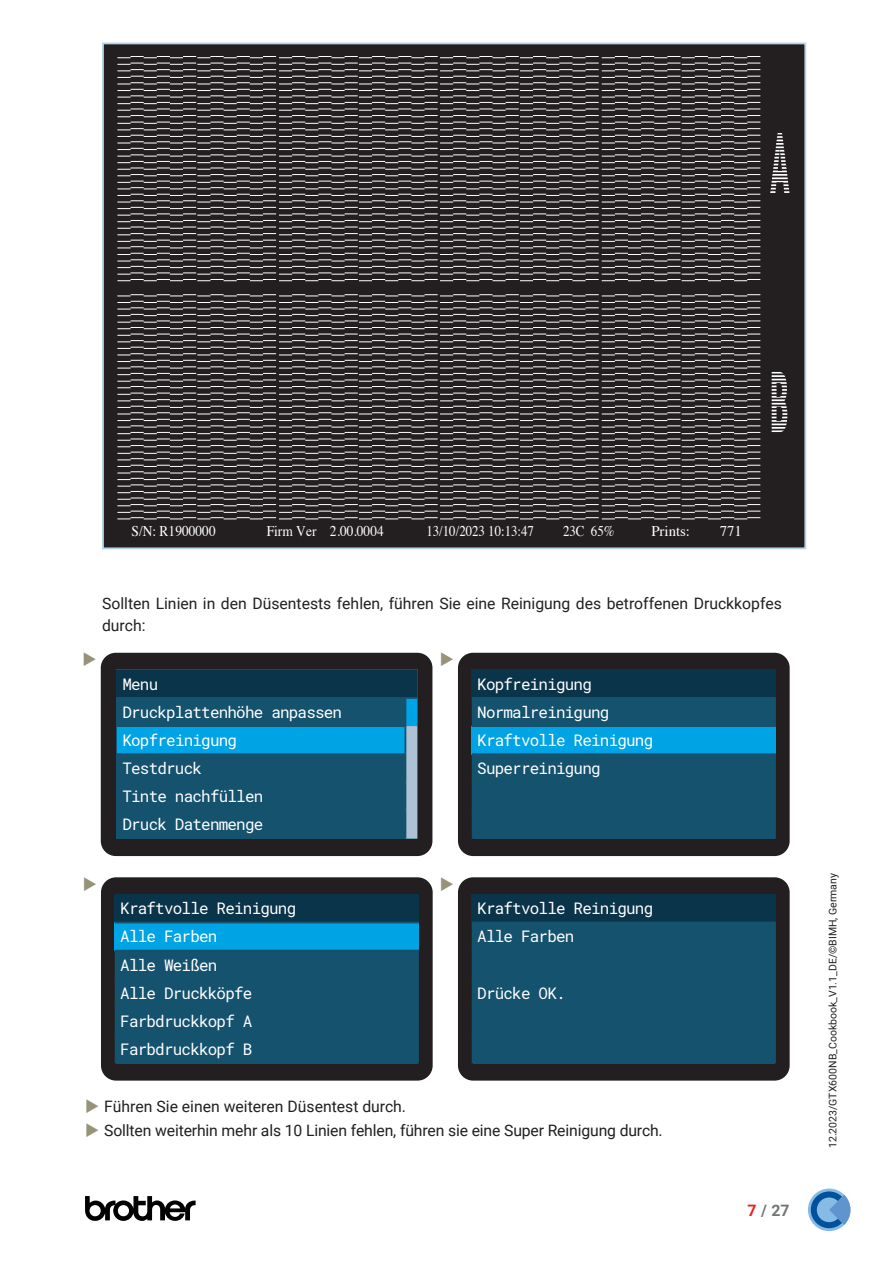
<style>
.page{position:relative;width:893px;height:1263px;background:#fff}
.page>*{position:absolute;margin:0;border:0;box-sizing:border-box;transform-origin:0 0}
.t1{font:15.9px "Roboto Mono";letter-spacing:-.05em;color:#fff}
.Bodytext_TIP{font:15.75px/22.5px "Roboto";color:#231f20}
.t2{font:700 15.75px "Roboto";color:#717576}
.t3{font:14.85px "Times";color:#fff;scale:.91 1}
.t4{font:14.85px "Times";color:#fff;scale:.87 1}
.t5{font:14.85px "Times";color:#fff}
.t6{font:10.5px "Roboto";color:#231f20}
.s1{color:#96937a}
.s2{color:#ee1d23}
</style>
<div class="page">
<svg style="left:85px;top:1196px;width:111px;height:25px"></svg>
<svg style="left:808px;top:1188px;width:42px;height:43px"></svg>
<div style="left:103px;top:43px;width:702px;height:505px;background:#231f20"></div>
<svg style="left:117px;top:56px;width:643px;height:225px"></svg>
<svg style="left:117px;top:294px;width:643px;height:225px"></svg>
<img style="left:719px;top:69px;width:71px;height:199px">
<img style="left:719px;top:309px;width:69px;height:198px">
<div style="left:102px;top:43px;width:704px;height:506px;border:2px solid #b4d4e4"></div>
<div style="left:101px;top:653px;width:331px;height:203px;background:#231f20;border-radius:15px"></div>
<hr style="left:116px;top:697px;width:289px;height:2px;background:#15526e">
<svg style="left:117px;top:670px;width:300px;height:169px;background:#145c7d"></svg>
<hr style="left:116px;top:670px;width:2px;height:27px;background:#0a344a">
<div style="left:101px;top:877px;width:332px;height:203px;background:#231f20;border-radius:15px"></div>
<div style="left:115px;top:894px;width:304px;height:28px;background:#0a344a"></div>
<div style="left:115px;top:922px;width:304px;height:29px;background:#00a3e4"></div>
<div style="left:115px;top:951px;width:304px;height:112px;background:#15526e"></div>
<hr style="left:115px;top:950px;width:304px;height:1px;background:#15526e">
<hr style="left:115px;top:978px;width:304px;height:2px;background:#15526e">
<hr style="left:115px;top:1006px;width:304px;height:2px;background:#15526e">
<hr style="left:115px;top:1034px;width:304px;height:2px;background:#15526e">
<hr style="left:115px;top:921px;width:304px;height:2px;background:#15526e">
<div style="left:458px;top:653px;width:332px;height:203px;background:#231f20;border-radius:15px"></div>
<div style="left:472px;top:670px;width:304px;height:28px;background:#0a344a"></div>
<div style="left:472px;top:699px;width:304px;height:140px;background:#15526e"></div>
<div style="left:472px;top:726px;width:304px;height:28px;background:#00a3e4"></div>
<hr style="left:472px;top:725px;width:304px;height:2px;background:#15526e">
<hr style="left:472px;top:753px;width:304px;height:2px;background:#15526e">
<hr style="left:472px;top:781px;width:304px;height:2px;background:#15526e">
<hr style="left:472px;top:809px;width:304px;height:2px;background:#15526e">
<hr style="left:472px;top:697px;width:304px;height:2px;background:#15526e">
<div style="left:458px;top:877px;width:332px;height:203px;background:#231f20;border-radius:15px"></div>
<div style="left:472px;top:894px;width:304px;height:28px;background:#0a344a"></div>
<div style="left:472px;top:923px;width:304px;height:140px;background:#15526e"></div>
<hr style="left:472px;top:950px;width:304px;height:1px;background:#15526e">
<hr style="left:472px;top:978px;width:304px;height:2px;background:#15526e">
<hr style="left:472px;top:1006px;width:304px;height:2px;background:#15526e">
<hr style="left:472px;top:1034px;width:304px;height:2px;background:#15526e">
<hr style="left:472px;top:921px;width:304px;height:2px;background:#15526e">
<p class="t3" style="left:132px;top:517px;width:94px">S/N: R1900000</p>
<p class="t3" style="left:267px;top:517px;width:130px">Firm Ver 2.00.0004</p>
<p class="t4" style="left:426px;top:518px;width:125px">13/10/2023 10:13:47</p>
<p class="t4" style="left:563px;top:518px;width:61px">23C 65%</p>
<p class="t5" style="left:651px;top:517px;width:40px">Prints:</p>
<p class="t5" style="left:720px;top:517px;width:24px">771</p>
<p class="Bodytext_TIP" style="left:102px;top:591px;width:681px">Sollten Linien in den Düsentests fehlen, führen Sie eine Reinigung des betroffenen Druckkopfes durch:</p>
<p class="t1" style="left:122px;top:673px;width:37px">Menu</p>
<p class="t1" style="left:122px;top:701px;width:221px">Druckplattenhöhe anpassen</p>
<p class="t1" style="left:122px;top:729px;width:116px">Kopfreinigung</p>
<p class="t1" style="left:122px;top:757px;width:81px">Testdruck</p>
<p class="t1" style="left:122px;top:785px;width:142px">Tinte nachfüllen</p>
<p class="t1" style="left:122px;top:813px;width:142px">Druck Datenmenge</p>
<p class="t1" style="left:120px;top:897px;width:177px">Kraftvolle Reinigung</p>
<p class="t1" style="left:120px;top:925px;width:99px">Alle Farben</p>
<p class="t1" style="left:120px;top:954px;width:99px">Alle Weißen</p>
<p class="t1" style="left:120px;top:982px;width:134px">Alle Druckköpfe</p>
<p class="t1" style="left:120px;top:1010px;width:134px">Farbdruckkopf A</p>
<p class="t1" style="left:120px;top:1038px;width:134px">Farbdruckkopf B</p>
<p class="t1" style="left:477px;top:673px;width:116px">Kopfreinigung</p>
<p class="t1" style="left:477px;top:701px;width:134px">Normalreinigung</p>
<p class="t1" style="left:477px;top:729px;width:177px">Kraftvolle Reinigung</p>
<p class="t1" style="left:477px;top:757px;width:125px">Superreinigung</p>
<p class="t1" style="left:477px;top:897px;width:177px">Kraftvolle Reinigung</p>
<p class="t1" style="left:477px;top:925px;width:99px">Alle Farben</p>
<p class="t1" style="left:477px;top:982px;width:90px">Drücke OK.</p>
<p class="Bodytext_TIP" style="left:85px;top:1094px;width:323px"><span class="s1">◆</span> Führen Sie einen weiteren Düsentest durch.</p>
<p class="Bodytext_TIP" style="left:85px;top:1118px;width:579px"><span class="s1">◆</span> Sollten weiterhin mehr als 10 Linien fehlen, führen sie eine Super Reinigung durch.</p>
<p class="t2" style="left:747px;top:1199px;width:44px"><span class="s2">7</span> / 27</p>
<p class="t6" style="left:825px;top:1148px;width:277px;rotate:-90deg">12.2023/GTX600NB_Cookbook_V1.1_DE/©BIMH, Germany</p>
</div>
